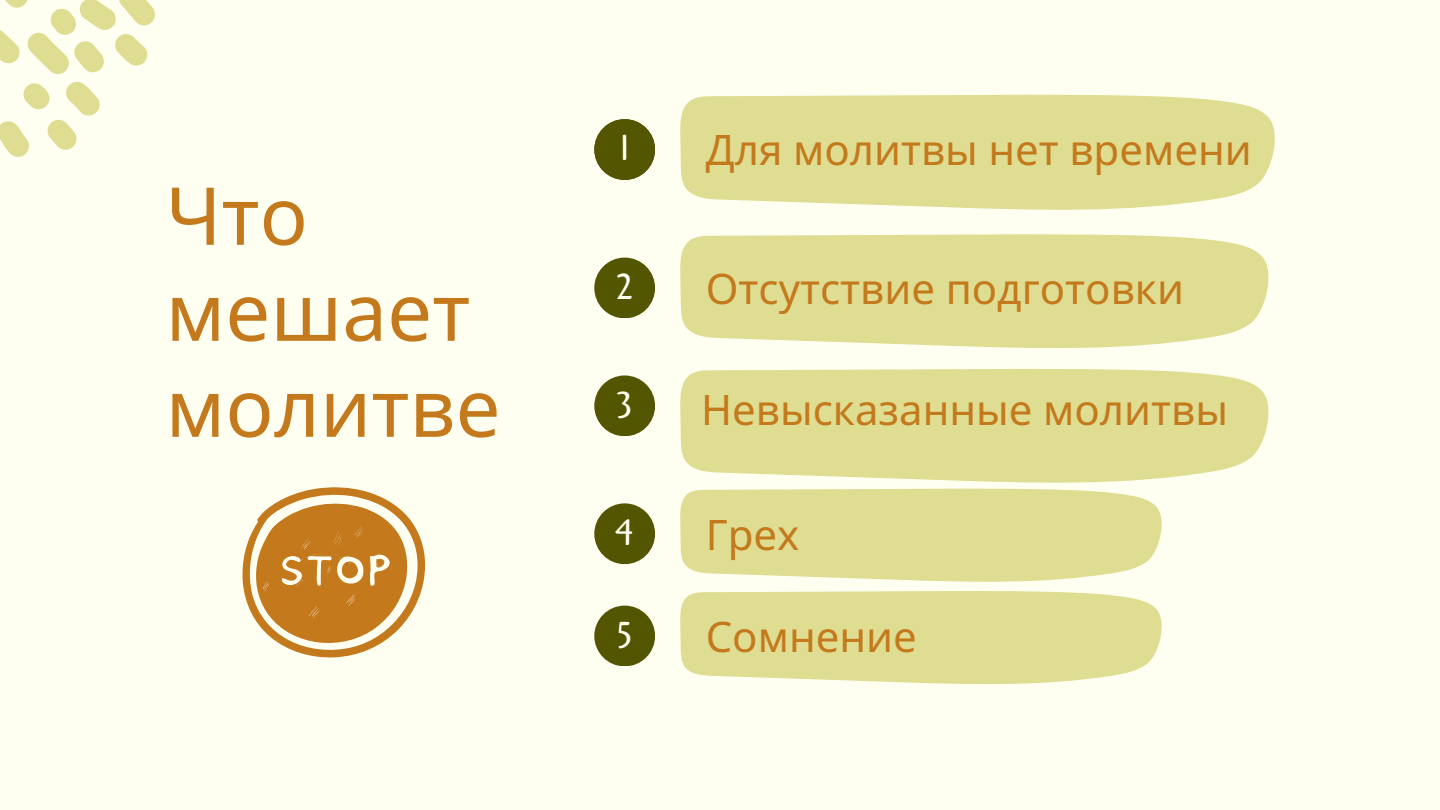
<style>
.page{position:relative;width:1440px;height:810px;background:#fffff1}
.page>*{position:absolute;margin:0;border:0;box-sizing:border-box;transform-origin:0 0}
.t1{font:80px/96px "Noto Sans";color:#c4791c}
.t2{font:42px "Noto Sans";color:#c4791c}
.t3{font:36px "Cagliostro";color:#fffff1}
</style>
<div class="page">
<svg style="left:0;top:0;width:155px;height:157px"></svg>
<svg style="left:680px;top:591px;width:482px;height:94px;background:#e0e099"></svg>
<div style="left:594px;top:606px;width:61px;height:60px;background:#535500;border-radius:50%"></div>
<svg style="left:680px;top:488px;width:482px;height:94px;background:#e0e099"></svg>
<div style="left:594px;top:503px;width:61px;height:61px;background:#535500;border-radius:50%"></div>
<svg style="left:680px;top:234px;width:589px;height:115px;background:#e1e099"></svg>
<svg style="left:680px;top:94px;width:595px;height:116px;background:#e1e09a"></svg>
<svg style="left:680px;top:369px;width:589px;height:114px;background:#e0df98"></svg>
<div style="left:594px;top:375px;width:61px;height:61px;background:#535500;border-radius:50%"></div>
<div style="left:594px;top:258px;width:61px;height:60px;background:#535500;border-radius:50%"></div>
<div style="left:594px;top:119px;width:61px;height:61px;background:#535500;border-radius:50%"></div>
<svg style="left:242px;top:487px;width:183px;height:171px"></svg>
<p class="t1" style="left:166px;top:166px;width:337px">Что мешает молитве</p>
<p class="t3" style="left:620px;top:125px;width:11px">1</p>
<p class="t3" style="left:616px;top:263px;width:18px">2</p>
<p class="t2" style="left:706px;top:120px;width:548px">Для молитвы нет времени</p>
<p class="t2" style="left:706px;top:259px;width:480px">Отсутствие подготовки</p>
<p class="t3" style="left:617px;top:381px;width:17px">3</p>
<p class="t2" style="left:701px;top:380px;width:529px">Невысказанные молитвы</p>
<p class="t3" style="left:615px;top:509px;width:20px">4</p>
<p class="t2" style="left:706px;top:505px;width:95px">Грех</p>
<h1 class="t3" style="left:617px;top:611px;width:18px">5</h1>
<p class="t2" style="left:706px;top:607px;width:213px">Сомнение</p>
</div>
